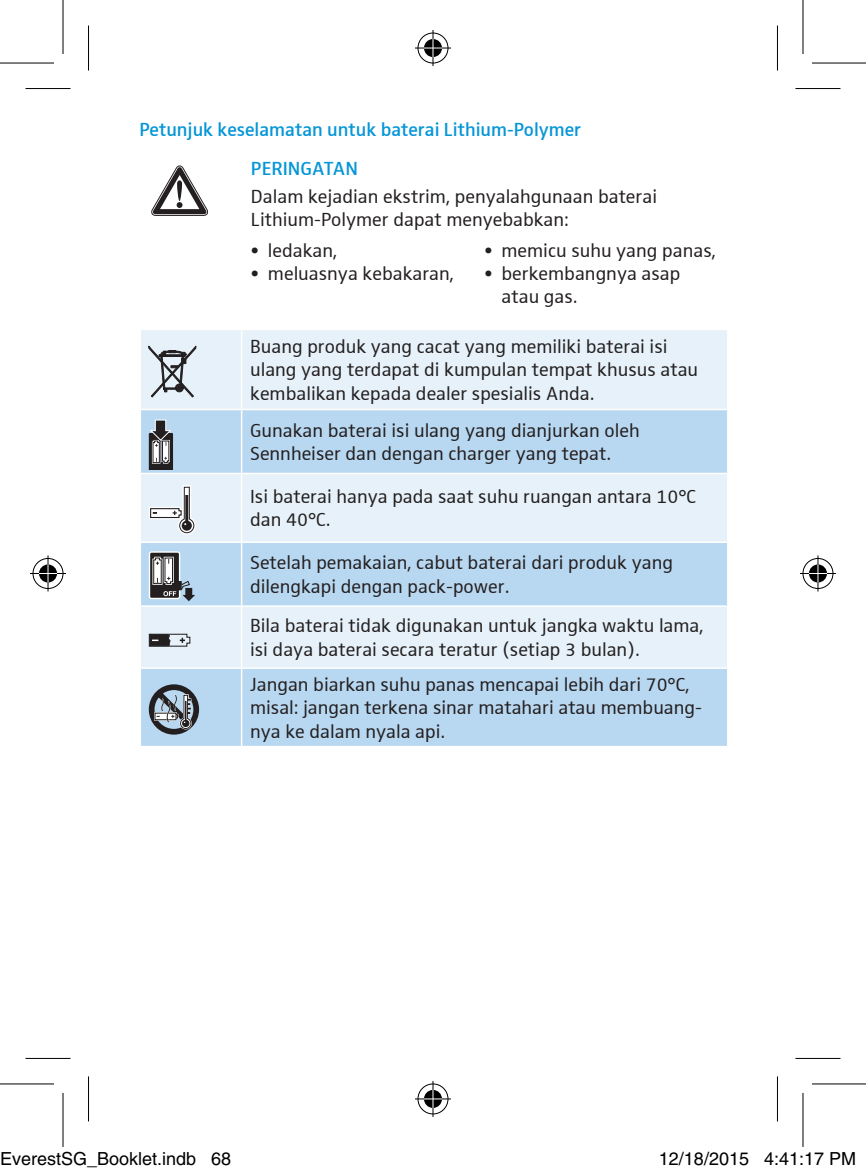
<style>
.page{position:relative;width:866px;height:1174px;background:#fff}
.page>*{position:absolute;margin:0;border:0;box-sizing:border-box;transform-origin:0 0}
.t1{font:19.5px/23.4px "Sennheiser";color:#231f20}
.t2{font:600 19.5px/38.4px "Sennheiser";color:#0696d7}
.t3{font:18px "Helvetica";color:#000}
</style>
<div class="page">
<svg style="left:152px;top:166px;width:56px;height:49px"></svg>
<div style="left:177px;top:180px;width:5px;height:21px;background:#231f20;border-radius:3px"></div>
<div style="left:141px;top:330px;width:586px;height:79px;background:#e6f1f9"></div>
<svg style="left:141px;top:410px;width:586px;height:335px;background:#cae1f3"></svg>
<hr style="left:241px;top:330px;width:1px;height:79px;background:#fff">
<hr style="left:242px;top:472px;width:486px;height:2px;background:#fff">
<hr style="left:241px;top:474px;width:1px;height:67px;background:#fff">
<hr style="left:140px;top:541px;width:102px;height:2px;background:#fff">
<hr style="left:242px;top:541px;width:486px;height:2px;background:#fff">
<hr style="left:241px;top:543px;width:1px;height:62px;background:#fff">
<hr style="left:140px;top:605px;width:102px;height:2px;background:#fff">
<hr style="left:242px;top:605px;width:486px;height:2px;background:#fff">
<hr style="left:241px;top:607px;width:1px;height:60px;background:#fff">
<hr style="left:140px;top:667px;width:102px;height:2px;background:#fff">
<hr style="left:242px;top:667px;width:486px;height:2px;background:#fff">
<hr style="left:241px;top:669px;width:1px;height:76px;background:#fff">
<hr style="left:241px;top:410px;width:1px;height:62px;background:#fff">
<hr style="left:140px;top:472px;width:102px;height:2px;background:#fff">
<svg style="left:149px;top:346px;width:47px;height:51px;background:#aeb5bb"></svg>
<svg style="left:149px;top:419px;width:24px;height:50px"></svg>
<svg style="left:149px;top:485px;width:47px;height:49px"></svg>
<div style="left:149px;top:551px;width:31px;height:48px;border:3px solid #fff"></div>
<div style="left:150px;top:552px;width:29px;height:46px;background:#231f20"></div>
<svg style="left:151px;top:555px;width:44px;height:46px"></svg>
<svg style="left:148px;top:633px;width:43px;height:14px"></svg>
<svg style="left:149px;top:684px;width:50px;height:50px;background:#7a8691"></svg>
<svg style="left:26px;top:1058px;width:45px;height:1px"></svg>
<svg style="left:795px;top:1058px;width:45px;height:1px"></svg>
<hr style="left:26px;top:88px;width:45px;height:1px;background:#000">
<hr style="left:795px;top:88px;width:45px;height:1px;background:#000">
<hr style="left:26px;top:1057px;width:45px;height:1px;background:#000">
<hr style="left:795px;top:1057px;width:45px;height:1px;background:#000">
<hr style="left:88px;top:26px;width:1px;height:45px;background:#000">
<hr style="left:88px;top:1076px;width:1px;height:45px;background:#000">
<hr style="left:777px;top:26px;width:1px;height:45px;background:#000">
<hr style="left:777px;top:1076px;width:1px;height:45px;background:#000">
<svg style="left:803px;top:0;width:1px;height:54px"></svg>
<svg style="left:803px;top:1093px;width:1px;height:53px"></svg>
<hr style="left:0;top:62px;width:54px;height:2px;background:#000">
<hr style="left:812px;top:62px;width:54px;height:2px;background:#000">
<hr style="left:0;top:1083px;width:54px;height:1px;background:#000">
<hr style="left:812px;top:1083px;width:54px;height:1px;background:#000">
<hr style="left:62px;top:0;width:2px;height:54px;background:#000">
<hr style="left:62px;top:1092px;width:2px;height:54px;background:#000">
<hr style="left:802px;top:0;width:1px;height:54px;background:#000">
<hr style="left:802px;top:1092px;width:1px;height:54px;background:#000">
<div style="left:416px;top:31px;width:34px;height:34px;border:4px solid #fff;border-radius:50%"></div>
<svg style="left:415px;top:46px;width:36px;height:4px"></svg>
<svg style="left:431px;top:30px;width:4px;height:36px"></svg>
<div style="left:422px;top:37px;width:22px;height:22px;border:4px solid #fff;border-radius:50%"></div>
<div style="left:418px;top:33px;width:30px;height:30px;border:1px solid #000;border-radius:50%"></div>
<hr style="left:415px;top:48px;width:36px;height:1px;background:#000">
<hr style="left:432px;top:30px;width:1px;height:36px;background:#000">
<svg style="left:424px;top:39px;width:18px;height:18px"></svg>
<div style="left:416px;top:1082px;width:34px;height:33px;border:4px solid #fff;border-radius:50%"></div>
<hr style="left:415px;top:1097px;width:36px;height:3px;background:#fff">
<svg style="left:431px;top:1081px;width:4px;height:35px"></svg>
<div style="left:422px;top:1088px;width:22px;height:21px;border:4px solid #fff;border-radius:50%"></div>
<div style="left:418px;top:1083px;width:30px;height:31px;border:1px solid #000;border-radius:50%"></div>
<hr style="left:415px;top:1098px;width:36px;height:1px;background:#000">
<hr style="left:432px;top:1080px;width:1px;height:36px;background:#000">
<svg style="left:424px;top:1089px;width:18px;height:18px"></svg>
<div style="left:31px;top:556px;width:34px;height:34px;border:4px solid #fff;border-radius:50%"></div>
<svg style="left:31px;top:571px;width:34px;height:4px"></svg>
<svg style="left:46px;top:555px;width:4px;height:36px"></svg>
<div style="left:37px;top:562px;width:22px;height:22px;border:4px solid #fff;border-radius:50%"></div>
<div style="left:33px;top:558px;width:30px;height:31px;border:1px solid #000;border-radius:50%"></div>
<hr style="left:30px;top:573px;width:36px;height:1px;background:#000">
<hr style="left:48px;top:555px;width:1px;height:36px;background:#000">
<svg style="left:39px;top:564px;width:18px;height:18px"></svg>
<div style="left:801px;top:556px;width:34px;height:34px;border:4px solid #fff;border-radius:50%"></div>
<hr style="left:800px;top:571px;width:36px;height:4px;background:#fff">
<svg style="left:816px;top:555px;width:4px;height:36px"></svg>
<div style="left:807px;top:562px;width:22px;height:22px;border:4px solid #fff;border-radius:50%"></div>
<div style="left:802px;top:558px;width:31px;height:31px;border:1px solid #000;border-radius:50%"></div>
<hr style="left:800px;top:573px;width:36px;height:1px;background:#000">
<hr style="left:817px;top:555px;width:1px;height:36px;background:#000">
<svg style="left:809px;top:564px;width:18px;height:18px"></svg>
<div style="left:109px;top:1154px;width:10px;height:11px;border:1px solid #fff;border-radius:50%"></div>
<div style="left:111px;top:1156px;width:6px;height:8px;border:1px solid #fff;border-radius:50%"></div>
<div style="left:119px;top:1154px;width:10px;height:11px;border:1px solid #fff;border-radius:50%"></div>
<div style="left:121px;top:1156px;width:6px;height:8px;border:1px solid #fff;border-radius:50%"></div>
<div style="left:721px;top:1153px;width:6px;height:11px;border:1px solid #fff;border-radius:50%"></div>
<div style="left:719px;top:1151px;width:10px;height:14px;border:1px solid #fff;border-radius:50%"></div>
<p class="t2" style="left:251px;top:110px;width:332px;text-indent:-111px">Petunjuk keselamatan untuk baterai Lithium-Polymer<br>PERINGATAN</p>
<p class="t1" style="left:251px;top:184px;width:408px">Dalam kejadian ekstrim, penyalahgunaan baterai<br>Lithium-Polymer dapat menyebabkan:</p>
<p class="t1" style="left:251px;top:238px;width:88px">• ledakan,</p>
<p class="t1" style="left:251px;top:262px;width:204px">• meluasnya kebakaran,</p>
<p class="t1" style="left:484px;top:238px;width:233px">• memicu suhu yang panas,</p>
<p class="t1" style="left:501px;top:262px;width:180px;text-indent:-17px">• berkembangnya asap atau gas.</p>
<p class="t1" style="left:250px;top:334px;width:450px">Buang produk yang cacat yang memiliki baterai isi ulang yang terdapat di kumpulan tempat khusus atau kembalikan kepada dealer spesialis Anda.</p>
<p class="t1" style="left:250px;top:418px;width:391px">Gunakan baterai isi ulang yang dianjurkan oleh<br>Sennheiser dan dengan charger yang tepat.</p>
<p class="t1" style="left:250px;top:484px;width:448px">Isi baterai hanya pada saat suhu ruangan antara 10°C dan 40°C.</p>
<p class="t1" style="left:250px;top:551px;width:424px">Setelah pemakaian, cabut baterai dari produk yang dilengkapi dengan pack-power.</p>
<p class="t1" style="left:250px;top:614px;width:455px">Bila baterai tidak digunakan untuk jangka waktu lama, isi daya baterai secara teratur (setiap 3 bulan).</p>
<p class="t1" style="left:250px;top:672px;width:453px">Jangan biarkan suhu panas mencapai lebih dari 70°C, misal: jangan terkena sinar matahari atau membuang&shy;nya ke dalam nyala api.</p>
<p class="t3" style="left:0;top:1148px;width:233px">EverestSG_Booklet.indb 68</p>
<p class="t3" style="left:659px;top:1148px;width:199px">12/18/2015 4:41:17 PM</p>
</div>
